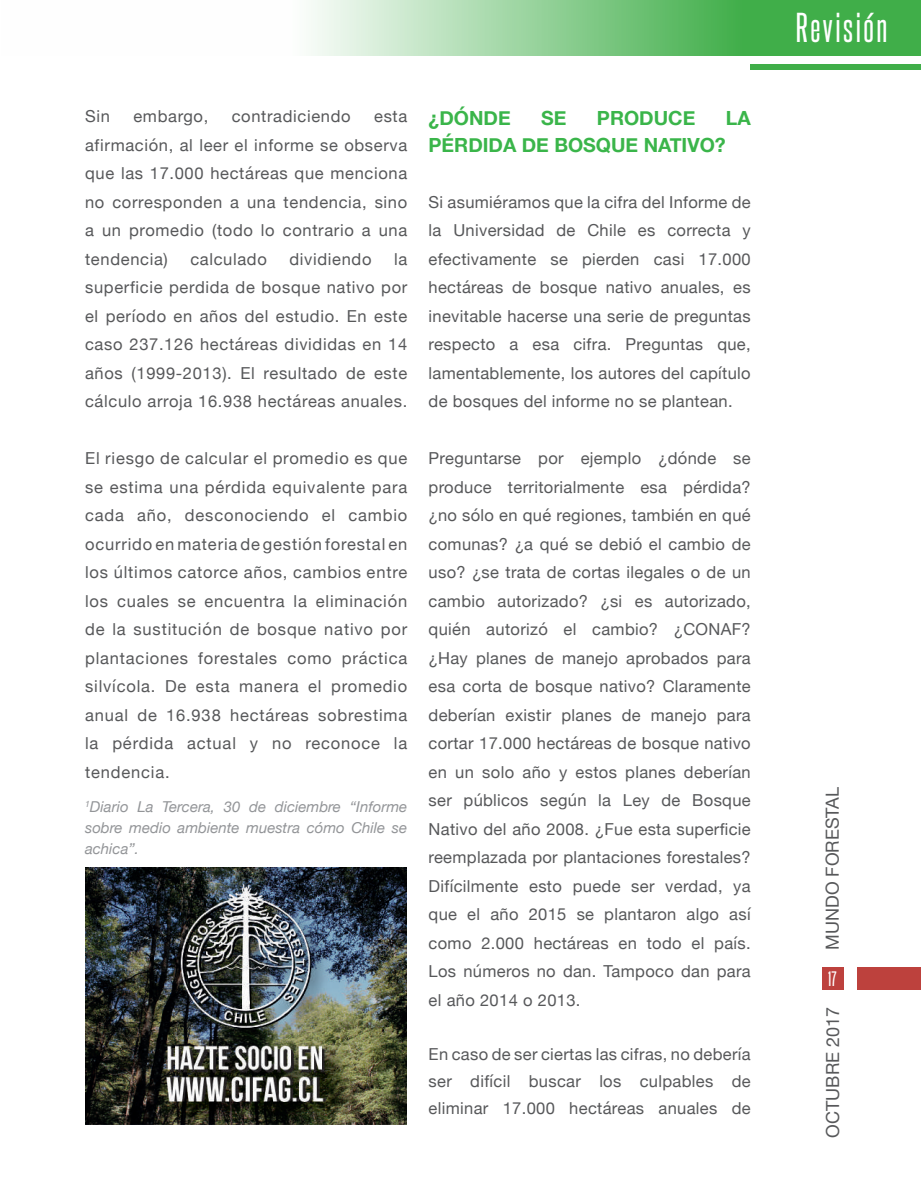
<style>
.page{position:relative;width:921px;height:1188px;background:#fff}
.page>*{position:absolute;margin:0;border:0;box-sizing:border-box;transform-origin:0 0}
.t1{font:36px "Steelfish Rg";letter-spacing:.07em;color:#fff}
.t2{font:700 19.5px "Helvetica Neue";color:#3ab54a}
.t3{font:18px "Helvetica Neue";color:#57585a}
.t4{font:18px "Steelfish Rg";color:#fff}
.t5{font:16.5px/28.5px "Helvetica Neue";letter-spacing:.04em;color:#57585a;text-align:justify}
.t6{font:italic 15px/21px "Helvetica Neue";color:#939598;text-align:justify}
</style>
<div class="page">
<div style="left:856px;top:967px;width:64px;height:22px;background:#bd413d"></div>
<div style="left:821px;top:967px;width:22px;height:22px;background:#bd413d"></div>
<img style="left:85px;top:867px;width:321px;height:257px">
<svg style="left:313px;top:0;width:607px;height:55px;background:#7fc885"></svg>
<div style="left:749px;top:65px;width:171px;height:5px;background:#40ae49"></div>
<p class="t5" style="left:85px;top:103px;width:26px">Sin</p>
<p class="t5" style="left:133px;top:103px;width:76px">embargo,</p>
<p class="t5" style="left:231px;top:103px;width:120px">contradiciendo</p>
<p class="t5" style="left:85px;top:103px;width:323px;text-indent:289px">esta afirmación, al leer el informe se observa que las 17.000 hectáreas que menciona no corresponden a una tendencia, sino a un promedio (todo lo contrario a una tendencia)</p>
<p class="t5" style="left:85px;top:245px;width:323px;text-indent:309px">la superficie perdida de bosque nativo por el período en años del estudio. En este caso 237.126 hectáreas divididas en 14 años (1999-2013). El resultado de este cálculo arroja 16.938 hectáreas anuales.</p>
<p class="t5" style="left:190px;top:245px;width:78px">calculado</p>
<p class="t5" style="left:289px;top:245px;width:84px">dividiendo</p>
<p class="t5" style="left:85px;top:445px;width:323px">El riesgo de calcular el promedio es que se estima una pérdida equivalente para cada año, desconociendo el cambio ocurrido en materia de gestión forestal en los últimos catorce años, cambios entre los cuales se encuentra la eliminación de la sustitución de bosque nativo por plantaciones forestales como práctica silvícola. De esta manera el promedio anual de 16.938 hectáreas sobrestima la pérdida actual y no reconoce la tendencia.</p>
<p class="t6" style="left:85px;top:797px;width:323px"><sup>1</sup>Diario La Tercera, 30 de diciembre “Informe sobre medio ambiente muestra cómo Chile se achica”.</p>
<p class="t2" style="left:428px;top:103px;width:83px">¿DÓNDE</p>
<p class="t2" style="left:541px;top:103px;width:27px">SE</p>
<p class="t2" style="left:596px;top:103px;width:100px">PRODUCE</p>
<p class="t2" style="left:725px;top:103px;width:26px">LA</p>
<p class="t2" style="left:428px;top:130px;width:298px">PÉRDIDA DE BOSQUE NATIVO?</p>
<p class="t5" style="left:428px;top:189px;width:323px">Si asumiéramos que la cifra del Informe de la Universidad de Chile es correcta y efectivamente se pierden casi 17.000 hectáreas de bosque nativo anuales, es inevitable hacerse una serie de preguntas respecto a esa cifra. Preguntas que, lamentablemente, los autores del capítulo de bosques del informe no se plantean.</p>
<p class="t5" style="left:428px;top:445px;width:323px">Preguntarse por ejemplo ¿dónde se produce territorialmente esa pérdida? ¿no sólo en qué regiones, también en qué comunas? ¿a qué se debió el cambio de uso? ¿se trata de cortas ilegales o de un cambio autorizado? ¿si es autorizado, quién autorizó el cambio? ¿CONAF? ¿Hay planes de manejo aprobados para esa corta de bosque nativo? Claramente deberían existir planes de manejo para cortar 17.000 hectáreas de bosque nativo en un solo año y estos planes deberían ser públicos según la Ley de Bosque Nativo del año 2008. ¿Fue esta superficie reemplazada por plantaciones forestales?<br>Difícilmente esto puede ser verdad, ya que el año 2015 se plantaron algo así como 2.000 hectáreas en todo el país.<br>Los números no dan. Tampoco dan para el año 2014 o 2013.</p>
<p class="t5" style="left:428px;top:1041px;width:323px;line-height:27px">En caso de ser ciertas las cifras, no debería ser difícil buscar los culpables de eliminar 17.000 hectáreas anuales de</p>
<h1 class="t1" style="left:795px;top:5px;width:93px">Revisión</h1>
<p class="t3" style="left:819px;top:950px;width:164px;rotate:-90deg">MUNDO FORESTAL</p>
<p class="t4" style="left:827px;top:968px;width:10px">17</p>
<p class="t3" style="left:819px;top:1138px;width:132px;rotate:-90deg">OCTUBRE 2017</p>
</div>
